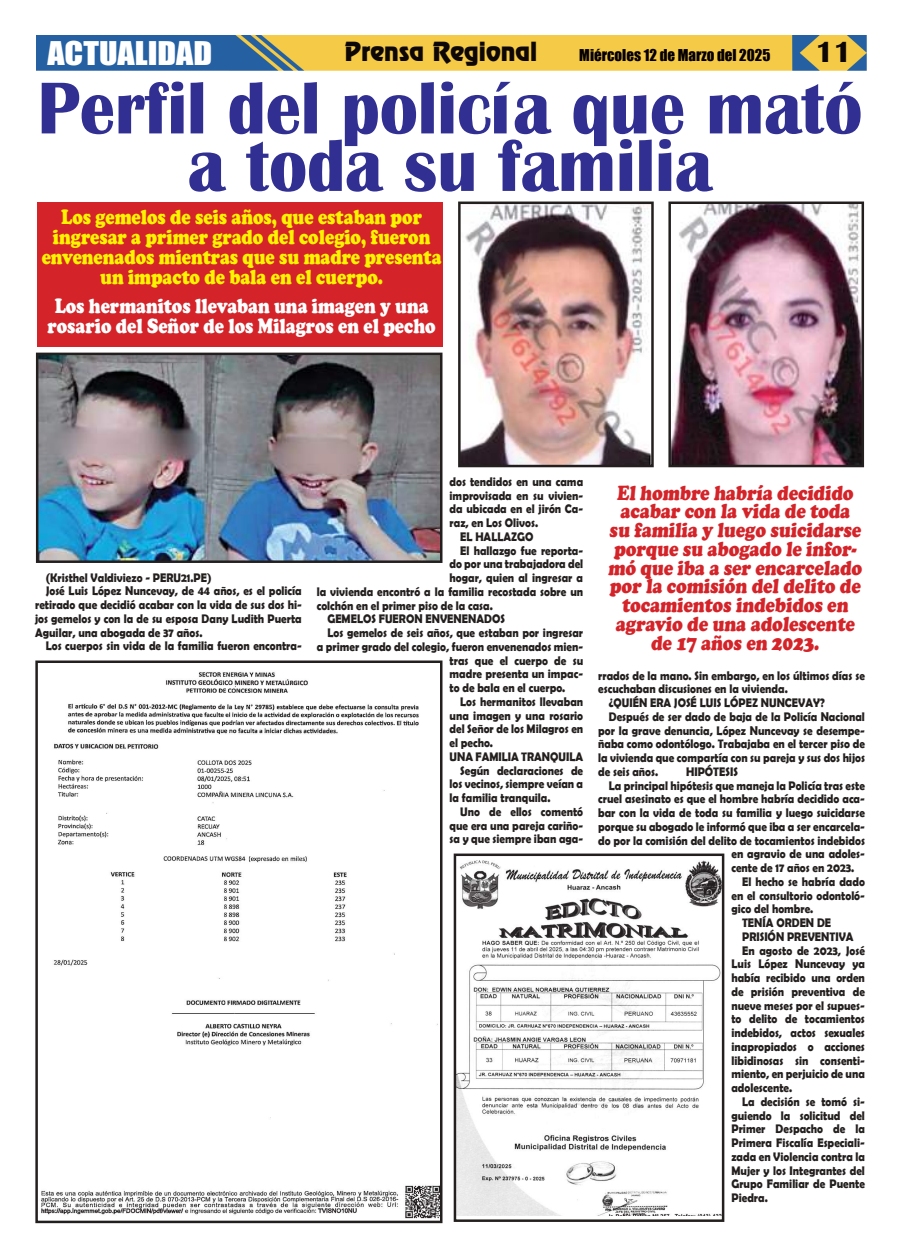
<style>
.page{position:relative;width:900px;height:1258px;background:#fff}
.page>*{position:absolute;margin:0;border:0;box-sizing:border-box;transform-origin:0 0}
.t1{font:700 76px/57.5px "Britannic";color:#313092;text-align:center;scale:.93 1}
.t2{font:30px "Impact";color:#fff;scale:1.13 1}
.t3{font:700 30px "Britannic";color:#0e0708}
.t4{font:23.75px "Renfrew Normal";color:#0e0708}
.t5{font:900 21.25px/18.8px "Cooper";color:#d42429;text-align:center;scale:.83 1}
.t6{font:900 21.25px/20px "Cooper";color:#fff300;text-align:center;scale:.82 1}
.t7{font:900 21.25px/20px "Cooper";color:#fff;text-align:center;scale:.82 1}
.t8{font:15px "Impact";color:#060000}
.t9{font:700 12.5px "Berlin Sans FB Demi";color:#241f1f;scale:.89 1}
</style>
<div class="page">
<img style="left:37px;top:35px;width:830px;height:36px">
<img style="left:461px;top:205px;width:190px;height:259px">
<div style="left:458px;top:202px;width:196px;height:265px;border:2px solid #241f1f"></div>
<div style="left:37px;top:202px;width:405px;height:145px;background:#d42429"></div>
<img style="left:41px;top:672px;width:398px;height:547px">
<div style="left:35px;top:660px;width:407px;height:563px;border:2px solid #241f1f"></div>
<img style="left:457px;top:860px;width:264px;height:356px">
<div style="left:454px;top:853px;width:270px;height:369px;border:2px solid #241f1f"></div>
<img style="left:671px;top:204px;width:190px;height:260px">
<div style="left:668px;top:201px;width:196px;height:266px;border:2px solid #241f1f"></div>
<img style="left:39px;top:356px;width:400px;height:204px">
<div style="left:36px;top:353px;width:406px;height:210px;border:2px solid #241f1f"></div>
<h2 class="t2" style="left:47px;top:30px;width:147px">ACTUALIDAD</h2>
<h3 class="t4" style="left:344px;top:36px;width:194px">Prensa Regional</h3>
<p class="t8" style="left:579px;top:43px;width:193px">Miércoles 12 de Marzo del 2025</p>
<h2 class="t3" style="left:815px;top:35px;width:38px">11</h2>
<h1 class="t1" style="left:38px;top:80px;width:888px">Perfil del policía que mató a toda su familia</h1>
<h3 class="t6" style="left:42px;top:207px;width:489px">Los gemelos de seis años, que estaban por ingresar a primer grado del colegio, fueron envenenados mientras que su madre presenta un impacto de bala en el cuerpo.</h3>
<h3 class="t7" style="left:48px;top:296px;width:475px">Los hermanitos llevaban una imagen y una rosario del Señor de los Milagros en el pecho</h3>
<p class="t9" style="left:46px;top:570px;width:188px">(Kristhel Valdiviezo - PERU21.PE)</p>
<p class="t9" style="left:46px;top:584px;width:289px">José Luis López Nuncevay, de 44 años, es el policía</p>
<p class="t9" style="left:35px;top:597px;width:301px">retirado que decidió acabar con la vida de sus dos hi-</p>
<p class="t9" style="left:35px;top:611px;width:301px">jos gemelos y con la de su esposa Dany Ludith Puerta</p>
<p class="t9" style="left:35px;top:625px;width:190px">Aguilar, una abogada de 37 años.</p>
<p class="t9" style="left:46px;top:639px;width:289px">Los cuerpos sin vida de la familia fueron encontra-</p>
<p class="t9" style="left:450px;top:474px;width:152px">dos tendidos en una cama</p>
<p class="t9" style="left:450px;top:488px;width:152px">improvisada en su vivien-</p>
<p class="t9" style="left:450px;top:502px;width:152px">da ubicada en el jirón Ca-</p>
<p class="t9" style="left:450px;top:516px;width:101px">raz, en Los Olivos.</p>
<p class="t9" style="left:460px;top:529px;width:84px">EL HALLAZGO</p>
<p class="t9" style="left:460px;top:543px;width:140px">El hallazgo fue reporta-</p>
<p class="t9" style="left:450px;top:557px;width:152px">do por una trabajadora del</p>
<p class="t9" style="left:450px;top:571px;width:152px">hogar, quien al ingresar a</p>
<p class="t9" style="left:317px;top:584px;width:301px">la vivienda encontró a la familia recostada sobre un</p>
<p class="t9" style="left:317px;top:598px;width:199px">colchón en el primer piso de la casa.</p>
<p class="t9" style="left:327px;top:612px;width:201px">GEMELOS FUERON ENVENENADOS</p>
<p class="t9" style="left:327px;top:626px;width:289px">Los gemelos de seis años, que estaban por ingresar</p>
<p class="t9" style="left:317px;top:639px;width:301px">a primer grado del colegio, fueron envenenados mien-</p>
<p class="t9" style="left:450px;top:653px;width:152px">tras que el cuerpo de su</p>
<p class="t9" style="left:450px;top:667px;width:152px">madre presenta un impac-</p>
<p class="t9" style="left:450px;top:681px;width:132px">to de bala en el cuerpo.</p>
<p class="t9" style="left:460px;top:694px;width:140px">Los hermanitos llevaban</p>
<p class="t9" style="left:450px;top:708px;width:152px">una imagen y una rosario</p>
<p class="t9" style="left:450px;top:722px;width:152px">del Señor de los Milagros en</p>
<p class="t9" style="left:450px;top:736px;width:50px">el pecho.</p>
<p class="t9" style="left:450px;top:749px;width:152px">UNA FAMILIA TRANQUILA</p>
<p class="t9" style="left:460px;top:763px;width:140px">Según declaraciones de</p>
<p class="t9" style="left:450px;top:777px;width:152px">los vecinos, siempre veían a</p>
<p class="t9" style="left:450px;top:791px;width:115px">la familia tranquila.</p>
<p class="t9" style="left:460px;top:804px;width:140px">Uno de ellos comentó</p>
<p class="t9" style="left:450px;top:818px;width:152px">que era una pareja cariño-</p>
<p class="t9" style="left:450px;top:832px;width:152px">sa y que siempre iban aga-</p>
<h3 class="t5" style="left:608px;top:483px;width:310px">El hombre habría decidido acabar con la vida de toda su familia y luego suicidarse porque su abogado le infor&shy;mó que iba a ser encarcelado por la comisión del delito de tocamientos indebidos en agravio de una adolescente de 17 años en 2023.</h3>
<p class="t9" style="left:598px;top:668px;width:301px">rrados de la mano. Sin embargo, en los últimos días se</p>
<p class="t9" style="left:598px;top:682px;width:215px">escuchaban discusiones en la vivienda.</p>
<p class="t9" style="left:609px;top:696px;width:244px">¿QUIÉN ERA JOSÉ LUIS LÓPEZ NUNCEVAY?</p>
<p class="t9" style="left:609px;top:709px;width:289px">Después de ser dado de baja de la Policía Nacional</p>
<p class="t9" style="left:598px;top:723px;width:301px">por la grave denuncia, López Nuncevay se desempe-</p>
<p class="t9" style="left:598px;top:737px;width:301px">ñaba como odontólogo. Trabajaba en el tercer piso de</p>
<p class="t9" style="left:598px;top:751px;width:301px">la vivienda que compartía con su pareja y sus dos hijos</p>
<p class="t9" style="left:598px;top:764px;width:69px">de seis años.</p>
<p class="t9" style="left:686px;top:764px;width:60px">HIPÓTESIS</p>
<p class="t9" style="left:609px;top:778px;width:289px">La principal hipótesis que maneja la Policía tras este</p>
<p class="t9" style="left:598px;top:792px;width:301px">cruel asesinato es que el hombre habría decidido aca-</p>
<p class="t9" style="left:598px;top:806px;width:301px">bar con la vida de toda su familia y luego suicidarse</p>
<p class="t9" style="left:598px;top:819px;width:301px">porque su abogado le informó que iba a ser encarcela-</p>
<p class="t9" style="left:598px;top:833px;width:301px">do por la comisión del delito de tocamientos indebidos</p>
<p class="t9" style="left:731px;top:847px;width:151px">en agravio de una adoles-</p>
<p class="t9" style="left:731px;top:861px;width:140px">cente de 17 años en 2023.</p>
<p class="t9" style="left:742px;top:874px;width:140px">El hecho se habría dado</p>
<p class="t9" style="left:731px;top:888px;width:151px">en el consultorio odontoló-</p>
<p class="t9" style="left:731px;top:902px;width:94px">gico del hombre.</p>
<p class="t9" style="left:742px;top:916px;width:102px">TENÍA ORDEN DE</p>
<p class="t9" style="left:742px;top:929px;width:127px">PRISIÓN PREVENTIVA</p>
<p class="t9" style="left:742px;top:943px;width:140px">En agosto de 2023, José</p>
<p class="t9" style="left:731px;top:957px;width:151px">Luis López Nuncevay ya</p>
<p class="t9" style="left:731px;top:971px;width:151px">había recibido una orden</p>
<p class="t9" style="left:731px;top:984px;width:151px">de prisión preventiva de</p>
<p class="t9" style="left:731px;top:998px;width:151px">nueve meses por el supues-</p>
<p class="t9" style="left:731px;top:1012px;width:151px">to delito de tocamientos</p>
<p class="t9" style="left:731px;top:1026px;width:151px">indebidos, actos sexuales</p>
<p class="t9" style="left:731px;top:1039px;width:151px">inapropiados o acciones</p>
<p class="t9" style="left:731px;top:1053px;width:151px">libidinosas sin consenti-</p>
<p class="t9" style="left:731px;top:1067px;width:151px">miento, en perjuicio de una</p>
<p class="t9" style="left:731px;top:1081px;width:70px">adolescente.</p>
<p class="t9" style="left:742px;top:1094px;width:140px">La decisión se tomó si-</p>
<p class="t9" style="left:731px;top:1108px;width:151px">guiendo la solicitud del</p>
<p class="t9" style="left:731px;top:1122px;width:151px">Primer Despacho de la</p>
<p class="t9" style="left:731px;top:1136px;width:151px">Primera Fiscalía Especiali-</p>
<p class="t9" style="left:731px;top:1149px;width:151px">zada en Violencia contra la</p>
<p class="t9" style="left:731px;top:1163px;width:151px">Mujer y los Integrantes del</p>
<p class="t9" style="left:731px;top:1177px;width:151px">Grupo Familiar de Puente</p>
<p class="t9" style="left:731px;top:1191px;width:42px">Piedra.</p>
</div>
